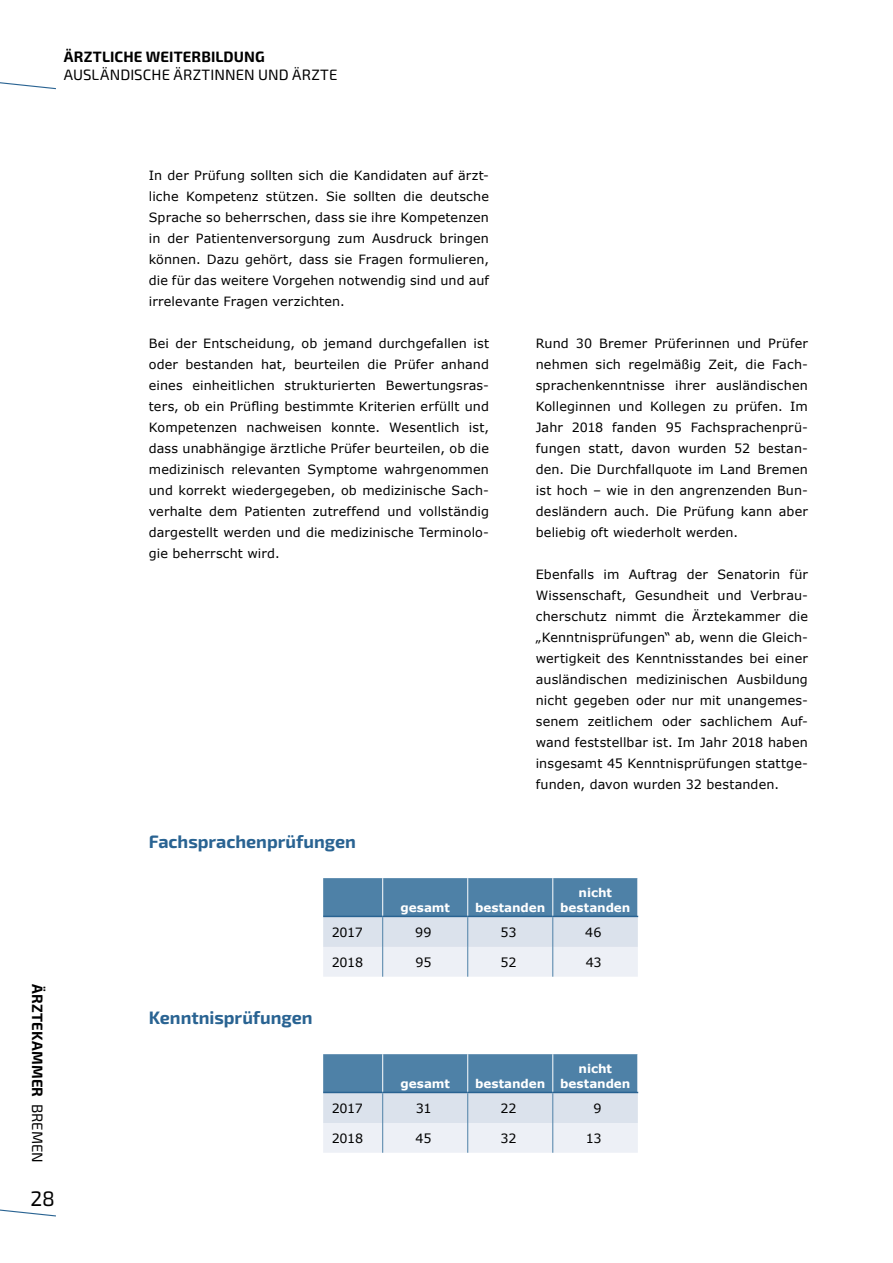
<style>
.page{position:relative;width:893px;height:1263px;background:#fff}
.page>*{position:absolute;margin:0;border:0;box-sizing:border-box;transform-origin:0 0}
.t1{font:21px "Exo 2";color:#000}
.t2{font:700 18px "Exo 2";color:#296392}
.t3{font:700 15px "Exo 2";letter-spacing:.005em;color:#000}
.t4{font:15px "Exo 2";letter-spacing:.005em;color:#000}
.t5{font:12.75px/21px "Verdana";letter-spacing:.01em;color:#000;text-align:justify}
.t6{font:700 12px/15px "Verdana";color:#fff;text-align:center}
.s1{font-weight:400}
</style>
<div class="page">
<svg style="left:0;top:1209px;width:56px;height:8px"></svg>
<svg style="left:0;top:82px;width:56px;height:8px"></svg>
<svg style="left:323px;top:878px;width:315px;height:99px;background:#a9c0d4"></svg>
<hr style="left:323px;top:916px;width:60px;height:1px;background:#296392">
<hr style="left:383px;top:916px;width:85px;height:1px;background:#296392">
<hr style="left:468px;top:916px;width:85px;height:1px;background:#296392">
<hr style="left:553px;top:916px;width:85px;height:1px;background:#296392">
<hr style="left:382px;top:878px;width:1px;height:38px;background:#fff">
<hr style="left:467px;top:878px;width:1px;height:38px;background:#fff">
<hr style="left:637px;top:878px;width:1px;height:38px;background:#fff">
<hr style="left:552px;top:878px;width:1px;height:38px;background:#fff">
<hr style="left:382px;top:917px;width:1px;height:30px;background:#4e81a7">
<hr style="left:467px;top:917px;width:1px;height:30px;background:#4e81a7">
<hr style="left:552px;top:917px;width:1px;height:30px;background:#4e81a7">
<hr style="left:382px;top:947px;width:1px;height:30px;background:#4e81a7">
<hr style="left:467px;top:947px;width:1px;height:30px;background:#4e81a7">
<hr style="left:552px;top:947px;width:1px;height:30px;background:#4e81a7">
<svg style="left:323px;top:1054px;width:315px;height:99px;background:#a9c0d4"></svg>
<hr style="left:323px;top:1092px;width:60px;height:1px;background:#296392">
<hr style="left:383px;top:1092px;width:85px;height:1px;background:#296392">
<hr style="left:468px;top:1092px;width:85px;height:1px;background:#296392">
<hr style="left:553px;top:1092px;width:85px;height:1px;background:#296392">
<hr style="left:382px;top:1054px;width:1px;height:38px;background:#fff">
<hr style="left:467px;top:1054px;width:1px;height:38px;background:#fff">
<hr style="left:637px;top:1054px;width:1px;height:38px;background:#fff">
<hr style="left:552px;top:1054px;width:1px;height:38px;background:#fff">
<hr style="left:382px;top:1093px;width:1px;height:30px;background:#4e81a7">
<hr style="left:467px;top:1093px;width:1px;height:30px;background:#4e81a7">
<hr style="left:552px;top:1093px;width:1px;height:30px;background:#4e81a7">
<hr style="left:382px;top:1123px;width:1px;height:30px;background:#4e81a7">
<hr style="left:467px;top:1123px;width:1px;height:30px;background:#4e81a7">
<hr style="left:552px;top:1123px;width:1px;height:30px;background:#4e81a7">
<p class="t3" style="left:64px;top:47px;width:202px">ÄRZTLICHE WEITERBILDUNG</p>
<p class="t4" style="left:64px;top:65px;width:275px">AUSLÄNDISCHE ÄRZTINNEN UND ÄRZTE</p>
<p class="t3" style="left:46px;top:984px;width:181px;rotate:90deg">ÄRZTEKAMMER <span class="s1">BREMEN</span></p>
<h1 class="t1" style="left:30px;top:1186px;width:26px">28</h1>
<p class="t5" style="left:149px;top:165px;width:342px">In der Prüfung sollten sich die Kandidaten auf ärzt&shy;liche Kompetenz stützen. Sie sollten die deutsche Sprache so beherrschen, dass sie ihre Kompetenzen in der Patientenversorgung zum Ausdruck bringen können. Dazu gehört, dass sie Fragen formulieren, die für das weitere Vorgehen notwendig sind und auf irrelevante Fragen verzichten.</p>
<p class="t5" style="left:149px;top:333px;width:342px">Bei der Entscheidung, ob jemand durchgefallen ist oder bestanden hat, beurteilen die Prüfer anhand eines einheitlichen strukturierten Bewertungsras&shy;ters, ob ein Prüfling bestimmte Kriterien erfüllt und Kompetenzen nachweisen konnte. Wesentlich ist, dass unabhängige ärztliche Prüfer beurteilen, ob die medizinisch relevanten Symptome wahrgenommen und korrekt wiedergegeben, ob medizinische Sach&shy;verhalte dem Patienten zutreffend und vollständig dargestellt werden und die medizinische Terminolo&shy;gie beherrscht wird.</p>
<p class="t5" style="left:536px;top:333px;width:274px">Rund 30 Bremer Prüferinnen und Prüfer nehmen sich regelmäßig Zeit, die Fach&shy;sprachenkenntnisse ihrer ausländischen Kolleginnen und Kollegen zu prüfen. Im Jahr 2018 fanden 95 Fachsprachenprü&shy;fungen statt, davon wurden 52 bestan&shy;den. Die Durchfallquote im Land Bremen ist hoch – wie in den angrenzenden Bun&shy;desländern auch. Die Prüfung kann aber beliebig oft wiederholt werden.</p>
<p class="t5" style="left:536px;top:564px;width:274px">Ebenfalls im Auftrag der Senatorin für Wissenschaft, Gesundheit und Verbrau&shy;cherschutz nimmt die Ärztekammer die „Kenntnisprüfungen“ ab, wenn die Gleich&shy;wertigkeit des Kenntnisstandes bei einer ausländischen medizinischen Ausbildung nicht gegeben oder nur mit unangemes&shy;senem zeitlichem oder sachlichem Auf&shy;wand feststellbar ist. Im Jahr 2018 haben insgesamt 45 Kenntnisprüfungen stattge&shy;funden, davon wurden 32 bestanden.</p>
<h2 class="t2" style="left:149px;top:831px;width:209px">Fachsprachenprüfungen</h2>
<p class="t6" style="left:400px;top:900px;width:51px">gesamt</p>
<p class="t6" style="left:475px;top:900px;width:72px">bestanden</p>
<p class="t6" style="left:560px;top:885px;width:72px">nicht bestanden</p>
<h2 class="t2" style="left:149px;top:1007px;width:165px">Kenntnisprüfungen</h2>
<p class="t5" style="left:332px;top:922px;width:33px">2017</p>
<p class="t5" style="left:415px;top:922px;width:18px">99</p>
<p class="t5" style="left:501px;top:922px;width:18px">53</p>
<p class="t5" style="left:585px;top:922px;width:18px">46</p>
<p class="t5" style="left:332px;top:951px;width:33px">2018</p>
<p class="t5" style="left:415px;top:951px;width:18px">95</p>
<p class="t5" style="left:501px;top:951px;width:18px">52</p>
<p class="t5" style="left:586px;top:951px;width:18px">43</p>
<p class="t6" style="left:400px;top:1076px;width:51px">gesamt</p>
<p class="t6" style="left:475px;top:1076px;width:72px">bestanden</p>
<p class="t6" style="left:560px;top:1061px;width:72px">nicht bestanden</p>
<p class="t5" style="left:332px;top:1098px;width:33px">2017</p>
<p class="t5" style="left:416px;top:1098px;width:17px">31</p>
<p class="t5" style="left:500px;top:1098px;width:18px">22</p>
<p class="t5" style="left:594px;top:1098px;width:10px">9</p>
<p class="t5" style="left:332px;top:1127px;width:33px">2018</p>
<p class="t5" style="left:416px;top:1127px;width:17px">45</p>
<p class="t5" style="left:501px;top:1127px;width:18px">32</p>
<p class="t5" style="left:586px;top:1127px;width:17px">13</p>
</div>
